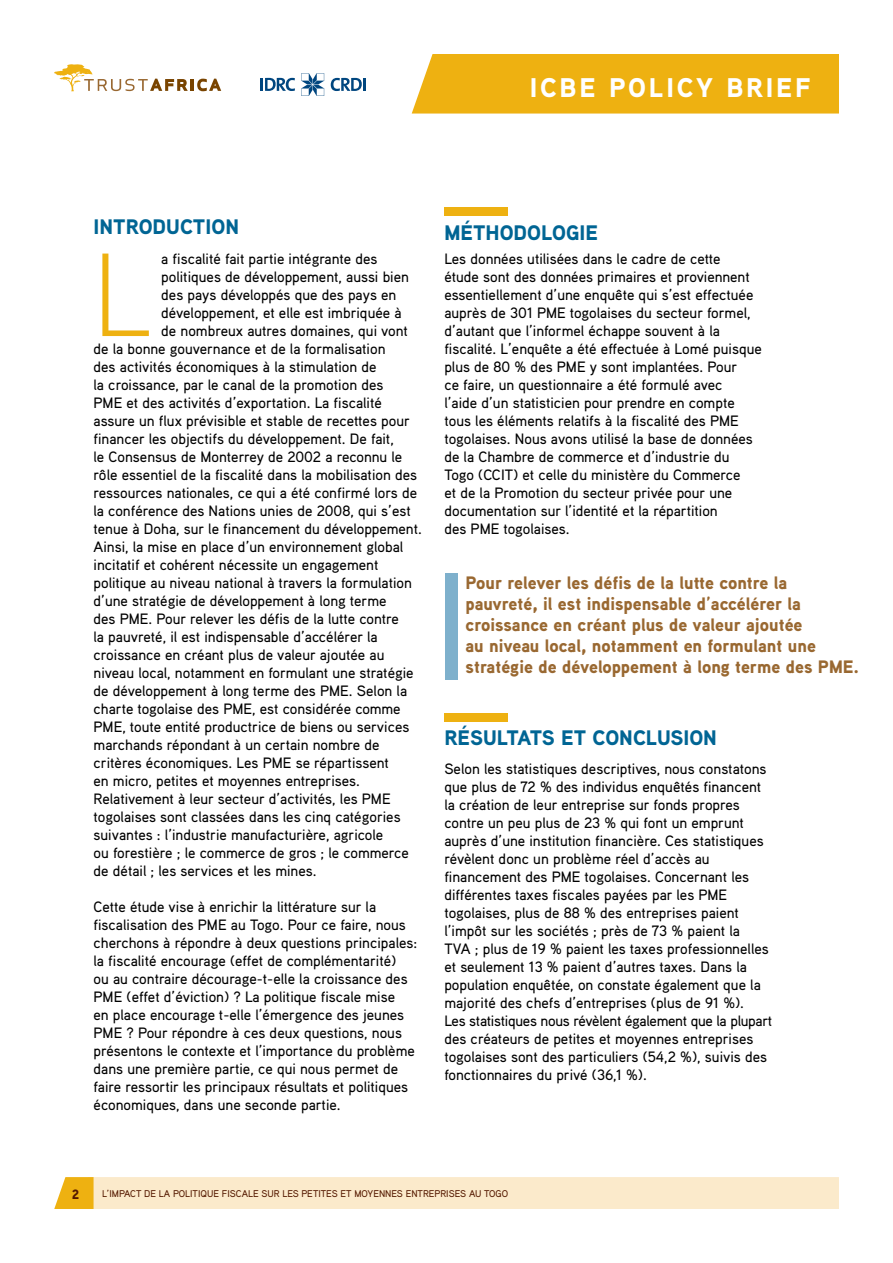
<style>
.page{position:relative;width:893px;height:1263px;background:#fff}
.page>*{position:absolute;margin:0;border:0;box-sizing:border-box;transform-origin:0 0}
.t1{font:300 118.2px "Aaux Pro";color:#eeb111}
.t2{font:900 27px "Aaux Pro";letter-spacing:.1em;color:#fff}
.t3{font:900 21px "Aaux Pro";color:#006594}
.t4{font:900 18px/21px "Aaux Pro";color:#996831}
.t5{font:500 15px/18px "Aaux Pro";color:#000}
.t6{font:900 13.5px "Aaux Pro";color:#551900}
.t7{font:500 9.75px "Aaux Pro";color:#551900}
</style>
<div class="page">
<div style="left:54px;top:1177px;width:785px;height:32px;background:#fbeacb"></div>
<div style="left:412px;top:54px;width:427px;height:60px;background:#eeb111"></div>
<svg style="left:54px;top:64px;width:167px;height:27px"></svg>
<svg style="left:260px;top:78px;width:35px;height:13px"></svg>
<svg style="left:331px;top:78px;width:34px;height:13px"></svg>
<svg style="left:301px;top:73px;width:23px;height:23px"></svg>
<div style="left:444px;top:207px;width:64px;height:9px;background:#eeb111"></div>
<div style="left:444px;top:713px;width:64px;height:9px;background:#eeb111"></div>
<div style="left:445px;top:574px;width:12px;height:106px;background:#7eb0cc"></div>
<h2 class="t2" style="left:530px;top:70px;width:282px">ICBE Policy Brief</h2>
<h3 class="t3" style="left:94px;top:213px;width:20px">Intr</h3>
<h3 class="t3" style="left:139px;top:213px;width:40px">oducti</h3>
<h3 class="t3" style="left:211px;top:213px;width:26px">on</h3>
<h1 class="t1" style="left:94px;top:220px;width:60px">L</h1>
<p class="t5" style="left:161px;top:249px;width:218px">a fiscalité fait partie intégrante des</p>
<p class="t5" style="left:161px;top:267px;width:249px">politiques de développement, aussi bien</p>
<p class="t5" style="left:161px;top:285px;width:237px">des pays développés que des pays en</p>
<p class="t5" style="left:161px;top:303px;width:242px">développement, et elle est imbriquée à</p>
<p class="t5" style="left:161px;top:321px;width:248px">de nombreux autres domaines, qui vont</p>
<p class="t5" style="left:94px;top:339px;width:293px">de la bonne gouvernance et de la formalisation</p>
<p class="t5" style="left:94px;top:357px;width:285px">des activités économiques à la stimulation de</p>
<p class="t5" style="left:94px;top:375px;width:291px">la croissance, par le canal de la promotion des</p>
<p class="t5" style="left:94px;top:393px;width:290px">PME et des activités d’exportation. La fiscalité</p>
<p class="t5" style="left:94px;top:411px;width:318px">assure un flux prévisible et stable de recettes pour</p>
<p class="t5" style="left:94px;top:429px;width:302px">financer les objectifs du développement. De fait,</p>
<p class="t5" style="left:94px;top:447px;width:310px">le Consensus de Monterrey de 2002 a reconnu le</p>
<p class="t5" style="left:94px;top:465px;width:325px">rôle essentiel de la fiscalité dans la mobilisation des</p>
<p class="t5" style="left:94px;top:483px;width:325px">ressources nationales, ce qui a été confirmé lors de</p>
<p class="t5" style="left:94px;top:501px;width:319px">la conférence des Nations unies de 2008, qui s’est</p>
<p class="t5" style="left:94px;top:519px;width:330px">tenue à Doha, sur le financement du développement.</p>
<p class="t5" style="left:94px;top:537px;width:311px">Ainsi, la mise en place d’un environnement global</p>
<p class="t5" style="left:94px;top:555px;width:286px">incitatif et cohérent nécessite un engagement</p>
<p class="t5" style="left:94px;top:573px;width:320px">politique au niveau national à travers la formulation</p>
<p class="t5" style="left:94px;top:591px;width:295px">d’une stratégie de développement à long terme</p>
<p class="t5" style="left:94px;top:609px;width:307px">des PME. Pour relever les défis de la lutte contre</p>
<p class="t5" style="left:94px;top:627px;width:286px">la pauvreté, il est indispensable d’accélérer la</p>
<p class="t5" style="left:94px;top:645px;width:292px">croissance en créant plus de valeur ajoutée au</p>
<p class="t5" style="left:94px;top:663px;width:322px">niveau local, notamment en formulant une stratégie</p>
<p class="t5" style="left:94px;top:681px;width:315px">de développement à long terme des PME. Selon la</p>
<p class="t5" style="left:94px;top:699px;width:309px">charte togolaise des PME, est considérée comme</p>
<p class="t5" style="left:94px;top:717px;width:317px">PME, toute entité productrice de biens ou services</p>
<p class="t5" style="left:94px;top:735px;width:288px">marchands répondant à un certain nombre de</p>
<p class="t5" style="left:94px;top:753px;width:297px">critères économiques. Les PME se répartissent</p>
<p class="t5" style="left:94px;top:771px;width:268px">en micro, petites et moyennes entreprises.</p>
<p class="t5" style="left:94px;top:789px;width:299px">Relativement à leur secteur d’activités, les PME</p>
<p class="t5" style="left:94px;top:807px;width:309px">togolaises sont classées dans les cinq catégories</p>
<p class="t5" style="left:94px;top:825px;width:291px">suivantes : l’industrie manufacturière, agricole</p>
<p class="t5" style="left:94px;top:843px;width:317px">ou forestière ; le commerce de gros ; le commerce</p>
<p class="t5" style="left:94px;top:861px;width:225px">de détail ; les services et les mines.</p>
<p class="t5" style="left:94px;top:897px;width:325px">Cette étude vise à enrichir la littérature sur la fiscalisation des PME au Togo. Pour ce faire, nous cherchons à répondre à deux questions principales: la fiscalité encourage (effet de complémentarité)<br>ou au contraire décourage-t-elle la croissance des PME (effet d’éviction) ? La politique fiscale mise<br>en place encourage t-elle l’émergence des jeunes PME ? Pour répondre à ces deux questions, nous présentons le contexte et l’importance du problème dans une première partie, ce qui nous permet de faire ressortir les principaux résultats et politiques économiques, dans une seconde partie.</p>
<h3 class="t3" style="left:444px;top:219px;width:145px">Méthodologie</h3>
<p class="t5" style="left:444px;top:249px;width:319px">Les données utilisées dans le cadre de cette<br>étude sont des données primaires et proviennent essentiellement d’une enquête qui s’est effectuée auprès de 301 PME togolaises du secteur formel, d’autant que l’informel échappe souvent à la fiscalité. L’enquête a été effectuée à Lomé puisque plus de 80 % des PME y sont implantées. Pour<br>ce faire, un questionnaire a été formulé avec<br>l’aide d’un statisticien pour prendre en compte tous les éléments relatifs à la fiscalité des PME togolaises. Nous avons utilisé la base de données de la Chambre de commerce et d’industrie du Togo (CCIT) et celle du ministère du Commerce<br>et de la Promotion du secteur privée pour une documentation sur l’identité et la répartition<br>des PME togolaises.</p>
<p class="t4" style="left:466px;top:572px;width:395px">Pour relever les défis de la lutte contre la pauvreté, il est indispensable d’accélérer la croissance en créant plus de valeur ajoutée<br>au niveau local, notamment en formulant une stratégie de développement à long terme des PM E.</p>
<h3 class="t3" style="left:444px;top:724px;width:271px">Résultats et conclusion</h3>
<p class="t5" style="left:444px;top:759px;width:329px">Selon les statistiques descriptives, nous constatons que plus de 72 % des individus enquêtés financent la création de leur entreprise sur fonds propres contre un peu plus de 23 % qui font un emprunt auprès d’une institution financière. Ces statistiques révèlent donc un problème réel d’accès au financement des PME togolaises. Concernant les différentes taxes fiscales payées par les PME togolaises, plus de 88 % des entreprises paient l’impôt sur les sociétés ; près de 73 % paient la<br>TVA ; plus de 19 % paient les taxes professionnelles et seulement 13 % paient d’autres taxes. Dans la population enquêtée, on constate également que la majorité des chefs d’entreprises (plus de 91 %).<br>Les statistiques nous révèlent également que la plupart des créateurs de petites et moyennes entreprises togolaises sont des particuliers (54,2 %), suivis des fonctionnaires du privé (36,1 %).</p>
<p class="t6" style="left:72px;top:1186px;width:9px">2</p>
<p class="t7" style="left:102px;top:1188px;width:408px">L’impact de la politique fiscale sur les petites et moyennes entreprises au Togo</p>
</div>
